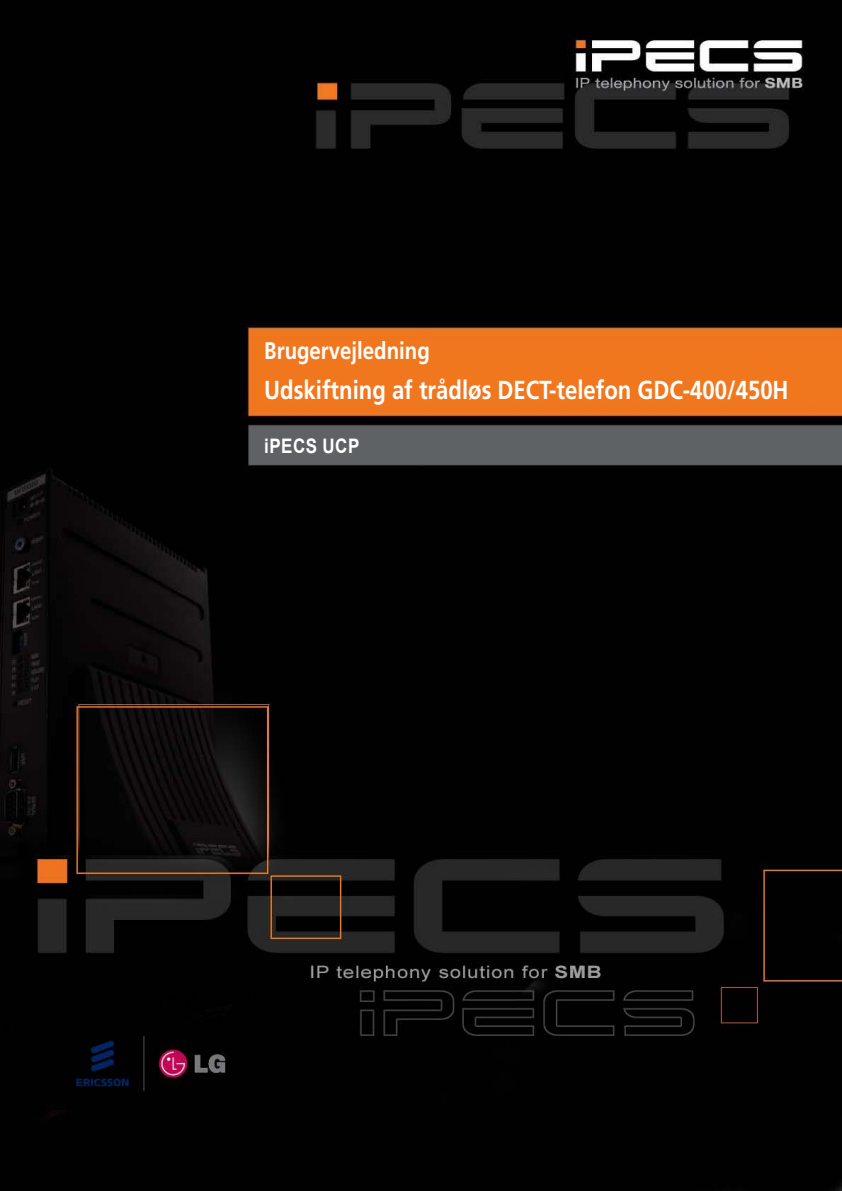
<style>
.page{position:relative;width:842px;height:1191px;background:#fff}
.page>*{position:absolute;margin:0;border:0;box-sizing:border-box;transform-origin:0 0}
.Paragraph_Style_1{font:700 26px "Frutiger";color:#fff;scale:.85 1}
.t1{font:700 24px "Frutiger";color:#fff;scale:.85 1}
.Paragraph_Style_3{font:700 20px "Arial";letter-spacing:.025em;color:#fff;scale:.85 1}
</style>
<div class="page">
<img style="left:0;top:0;width:841px;height:1191px">
<p class="t1" style="left:264px;top:336px;width:196px">Brugervejledning</p>
<p class="Paragraph_Style_1" style="left:264px;top:374px;width:618px">Udskiftning af trådløs DECT-telefon GDC-400/450H</p>
<p class="Paragraph_Style_3" style="left:264px;top:431px;width:113px">iPECS UCP</p>
</div>
